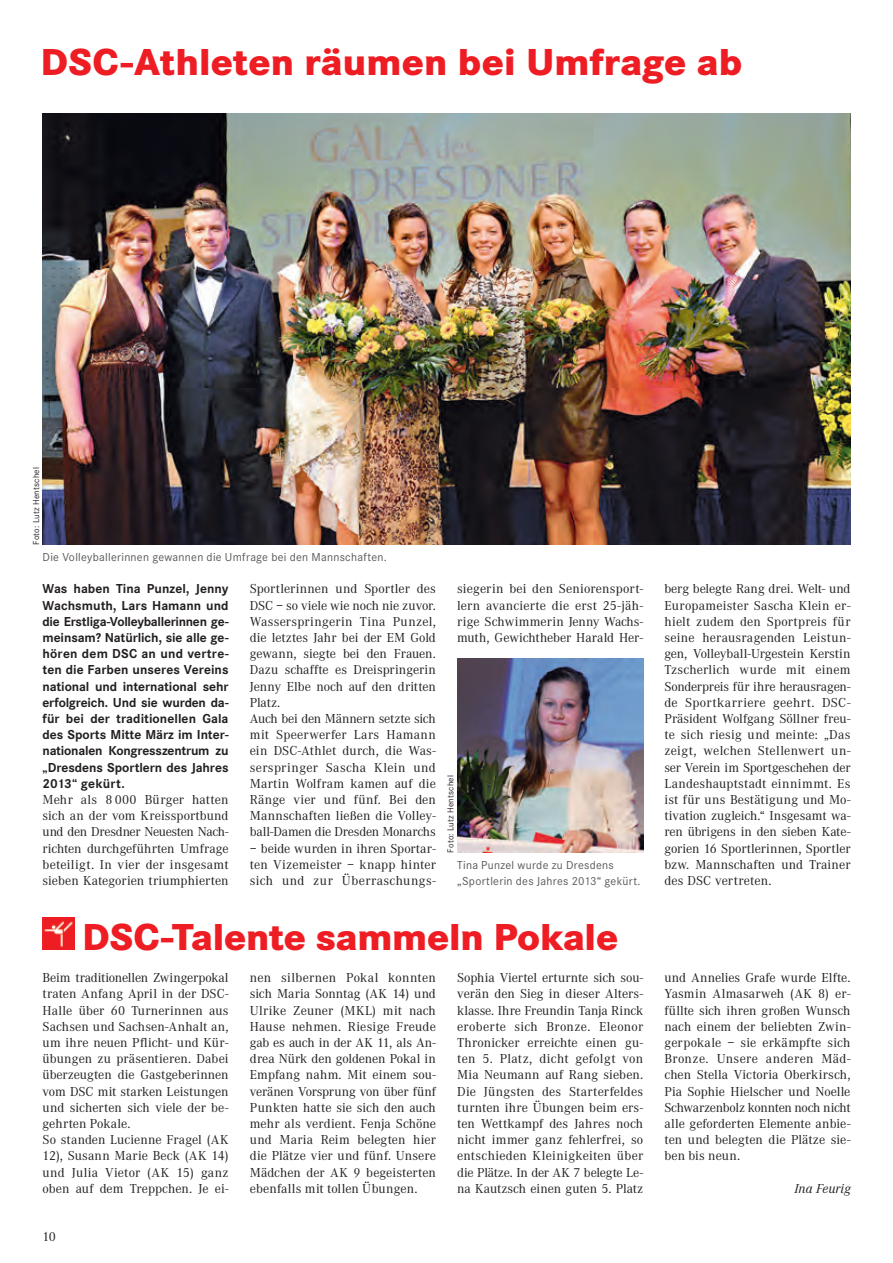
<style>
.page{position:relative;width:893px;height:1263px;background:#fff}
.page>*{position:absolute;margin:0;border:0;box-sizing:border-box;transform-origin:0 0}
.t1{font:800 39px "Corporate S";color:#ee1d23}
.t2{font:13.5px/16.2px "Corporate A";letter-spacing:.005em;color:#231f20;text-align:justify}
.t3{font:700 13.5px/16.2px "Corporate S";letter-spacing:-.005em;color:#231f20;text-align:justify}
.t4{font:italic 13.5px "Corporate A";letter-spacing:.01em;color:#231f20}
.t5{font:12px/16.2px "Corporate S";letter-spacing:.025em;color:#57585a}
.t6{font:9px "Corporate S";letter-spacing:.025em;color:#231f20}
</style>
<div class="page">
<img style="left:43px;top:114px;width:807px;height:431px">
<img style="left:457px;top:658px;width:186px;height:195px">
<img style="left:43px;top:917px;width:32px;height:33px">
<h1 class="t1" style="left:40px;top:39px;width:703px">DSC-Athleten räumen bei Umfrage ab</h1>
<p class="t6" style="left:31px;top:545px;width:79px;rotate:-90deg">Foto: Lutz Hentschel</p>
<p class="t5" style="left:43px;top:549px;width:346px">Die Volleyballerinnen gewannen die Umfrage bei den Mannschaften.</p>
<p class="t3" style="left:43px;top:581px;width:188px">Was haben Tina Punzel, Jenny Wachsmuth, Lars Hamann und die Erstliga-Volleyballerinnen ge&shy;meinsam? Natürlich, sie alle ge&shy;hören dem DSC an und vertre&shy;ten die Farben unseres Vereins national und international sehr erfolgreich. Und sie wurden da&shy;für bei der traditionellen Gala des Sports Mitte März im Inter&shy;nationalen Kongresszentrum zu „Dresdens Sportlern des Jahres 2013“ gekürt.</p>
<p class="t2" style="left:43px;top:792px;width:188px">Mehr als 8 000 Bürger hatten sich an der vom Kreissportbund und den Dresdner Neuesten Nach&shy;richten durchgeführten Umfrage beteiligt. In vier der insgesamt sieben Kategorien triumphierten</p>
<p class="t2" style="left:250px;top:581px;width:188px;text-align:left">Sportlerinnen und Sportler des<br>DSC – so viele wie noch nie zuvor.<br>Wasserspringerin Tina Punzel, die letztes Jahr bei der EM Gold gewann, siegte bei den Frauen.<br>Dazu schaffte es Dreispringerin<br>Jenny Elbe noch auf den dritten<br>Platz.<br>Auch bei den Männern setzte sich mit Speerwerfer Lars Hamann ein DSC-Athlet durch, die Was&shy;serspringer Sascha Klein und<br>Martin Wolfram kamen auf die<br>Ränge vier und fünf. Bei den<br>Mannschaften ließen die Volley&shy;ball-Damen die Dresden Monarchs</p>
<p class="t2" style="left:250px;top:840px;width:188px">– beide wurden in ihren Sportar&shy;ten Vizemeister – knapp hinter sich und zur Überraschungs-</p>
<p class="t2" style="left:457px;top:581px;width:188px">siegerin bei den Seniorensport&shy;lern avancierte die erst 25-jäh&shy;rige Schwimmerin Jenny Wachs&shy;muth, Gewichtheber Harald Her-</p>
<p class="t2" style="left:664px;top:581px;width:188px">berg belegte Rang drei. Welt- und Europameister Sascha Klein er&shy;hielt zudem den Sportpreis für seine herausragenden Leistun&shy;gen, Volleyball-Urgestein Kerstin Tzscherlich wurde mit einem Sonderpreis für ihre herausragen&shy;de Sportkarriere geehrt. DSC-Präsident Wolfgang Söllner freu&shy;te sich riesig und meinte: „Das zeigt, welchen Stellenwert un&shy;ser Verein im Sportgeschehen der Landeshauptstadt einnimmt. Es ist für uns Bestätigung und Mo&shy;tivation zugleich.“ Insgesamt wa&shy;ren übrigens in den sieben Kate&shy;gorien 16 Sportlerinnen, Sportler bzw. Mannschaften und Trainer des DSC vertreten.</p>
<p class="t6" style="left:446px;top:853px;width:79px;rotate:-90deg">Foto: Lutz Hentschel</p>
<p class="t5" style="left:457px;top:857px;width:185px">Tina Punzel wurde zu Dresdens „Sportlerin des Jahres 2013“ gekürt.</p>
<h1 class="t1" style="left:82px;top:913px;width:537px">DSC-Talente sammeln Pokale</h1>
<p class="t2" style="left:43px;top:970px;width:188px;text-align:left">Beim traditionellen Zwingerpokal traten Anfang April in der DSC-<br>Halle über 60 Turnerinnen aus<br>Sachsen und Sachsen-Anhalt an, um ihre neuen Pflicht- und Kür&shy;übungen zu präsentieren. Dabei überzeugten die Gastgeberinnen vom DSC mit starken Leistungen und sicherten sich viele der be&shy;gehrten Pokale.<br>So standen Lucienne Fragel (AK<br>12), Susann Marie Beck (AK 14) und Julia Vietor (AK 15) ganz oben auf dem Treppchen. Je ei-</p>
<p class="t2" style="left:250px;top:970px;width:188px">nen silbernen Pokal konnten sich Maria Sonntag (AK 14) und Ulrike Zeuner (MKL) mit nach Hause nehmen. Riesige Freude gab es auch in der AK 11, als An&shy;drea Nürk den goldenen Pokal in Empfang nahm. Mit einem sou&shy;veränen Vorsprung von über fünf Punkten hatte sie sich den auch mehr als verdient. Fenja Schöne und Maria Reim belegten hier die Plätze vier und fünf. Unsere Mädchen der AK 9 begeisterten ebenfalls mit tollen Übungen.</p>
<p class="t2" style="left:457px;top:970px;width:188px">Sophia Viertel erturnte sich sou&shy;verän den Sieg in dieser Alters&shy;klasse. Ihre Freundin Tanja Rinck eroberte sich Bronze. Eleonor Thronicker erreichte einen gu&shy;ten 5. Platz, dicht gefolgt von Mia Neumann auf Rang sieben.<br>Die Jüngsten des Starterfeldes turnten ihre Übungen beim ers&shy;ten Wettkampf des Jahres noch nicht immer ganz fehlerfrei, so entschieden Kleinigkeiten über die Plätze. In der AK 7 belegte Le&shy;na Kautzsch einen guten 5. Platz</p>
<p class="t2" style="left:664px;top:970px;width:188px">und Annelies Grafe wurde Elfte.<br>Yasmin Almasarweh (AK 8) er&shy;füllte sich ihren großen Wunsch nach einem der beliebten Zwin&shy;gerpokale – sie erkämpfte sich Bronze. Unsere anderen Mäd&shy;chen Stella Victoria Oberkirsch, Pia Sophie Hielscher und Noelle Schwarzenbolz konnten noch nicht alle geforderten Elemente anbie&shy;ten und belegten die Plätze sie&shy;ben bis neun.</p>
<p class="t4" style="left:794px;top:1181px;width:58px">Ina Feurig</p>
<p class="t2" style="left:43px;top:1229px;width:15px">10</p>
</div>
